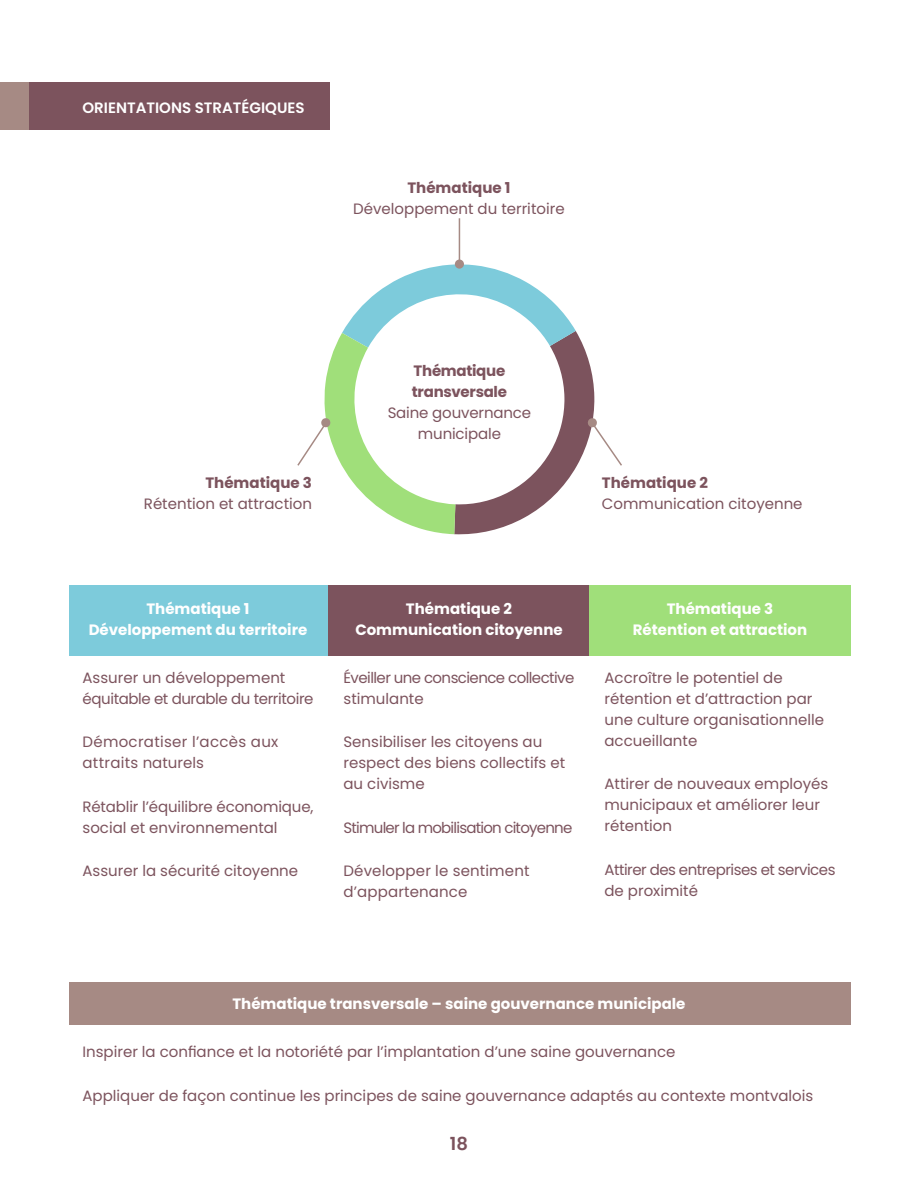
<style>
.page{position:relative;width:918px;height:1188px;background:#fff}
.page>*{position:absolute;margin:0;border:0;box-sizing:border-box;transform-origin:0 0}
.t1{font:600 18px "Poppins";color:#7b525c}
.t2{font:15px/21px "Poppins";color:#7c535d}
.t3{font:700 15px/21px "Poppins";color:#fff;text-align:center}
.t4{font:15px/21px "Poppins";letter-spacing:-.035em;color:#7c535d}
.t5{font:15px/21px "Poppins";letter-spacing:-.025em;color:#7c535d}
.t6{font:15px/21px "Poppins";letter-spacing:.02em;color:#7c535d}
.t7{font:700 15px "Poppins";color:#7c535d}
.t8{font:15px "Poppins";letter-spacing:-.05em;color:#7c535d}
.t9{font:600 15px "Poppins";color:#fff}
.t10{font:700 15px/21px "Poppins";letter-spacing:-.02em;color:#7c535d}
</style>
<div class="page">
<div style="left:29px;top:82px;width:301px;height:48px;background:#7c535d"></div>
<div style="left:0;top:82px;width:29px;height:48px;background:#a68a84"></div>
<div style="left:69px;top:982px;width:782px;height:43px;background:#a68a84"></div>
<div style="left:69px;top:585px;width:260px;height:70px;background:#7dcbdb"></div>
<div style="left:329px;top:585px;width:261px;height:70px;background:#7c535d"></div>
<div style="left:590px;top:585px;width:261px;height:70px;background:#a0df7a"></div>
<hr style="left:459px;top:218px;width:1px;height:47px;background:#a68a84">
<div style="left:455px;top:260px;width:9px;height:9px;background:#a68a84;border-radius:50%"></div>
<svg style="left:297px;top:264px;width:325px;height:271px"></svg>
<p class="t9" style="left:83px;top:99px;width:224px">ORIENTATIONS STRATÉGIQUES</p>
<p class="t7" style="left:407px;top:181px;width:105px">Thématique 1</p>
<p class="t2" style="left:353px;top:200px;width:213px">Développement du territoire</p>
<p class="t7" style="left:205px;top:476px;width:108px">Thématique 3</p>
<p class="t2" style="left:144px;top:495px;width:170px">Rétention et attraction</p>
<p class="t10" style="left:412px;top:361px;width:97px">Thématique transversale</p>
<p class="t2" style="left:388px;top:402px;width:145px;text-align:center">Saine gouvernance municipale</p>
<p class="t7" style="left:602px;top:476px;width:108px">Thématique 2</p>
<p class="t2" style="left:602px;top:495px;width:202px">Communication citoyenne</p>
<p class="t3" style="left:89px;top:599px;width:220px">Thématique 1<br>Développement du territoire</p>
<p class="t5" style="left:83px;top:669px;width:233px">Assurer un développement équitable et durable du territoire</p>
<p class="t6" style="left:83px;top:733px;width:197px">Démocratiser l’accès aux attraits naturels</p>
<p class="t2" style="left:83px;top:796px;width:232px">Rétablir l’équilibre économique, social et environnemental</p>
<p class="t2" style="left:83px;top:862px;width:217px">Assurer la sécurité citoyenne</p>
<p class="t3" style="left:355px;top:599px;width:209px">Thématique 2<br>Communication citoyenne</p>
<p class="t4" style="left:344px;top:669px;width:232px">Éveiller une conscience collective stimulante</p>
<p class="t2" style="left:344px;top:732px;width:223px">Sensibiliser les citoyens au respect des biens collectifs et au civisme</p>
<p class="t8" style="left:344px;top:819px;width:230px">Stimuler la mobilisation citoyenne</p>
<p class="t2" style="left:344px;top:862px;width:188px">Développer le sentiment d’appartenance</p>
<p class="t3" style="left:633px;top:599px;width:176px">Thématique 3<br>Rétention et attraction</p>
<p class="t2" style="left:605px;top:669px;width:221px">Accroître le potentiel de rétention et d’attraction par une culture organisationnelle accueillante</p>
<p class="t2" style="left:605px;top:775px;width:225px">Attirer de nouveaux employés municipaux et améliorer leur rétention</p>
<p class="t4" style="left:605px;top:861px;width:233px">Attirer des entreprises et services de proximité</p>
<p class="t3" style="left:232px;top:995px;width:455px">Thématique transversale – saine gouvernance municipale</p>
<p class="t2" style="left:83px;top:1042px;width:594px">Inspirer la confiance et la notoriété par l’implantation d’une saine gouvernance</p>
<p class="t2" style="left:83px;top:1087px;width:732px">Appliquer de façon continue les principes de saine gouvernance adaptés au contexte montvalois</p>
<p class="t1" style="left:450px;top:1133px;width:20px">18</p>
</div>
